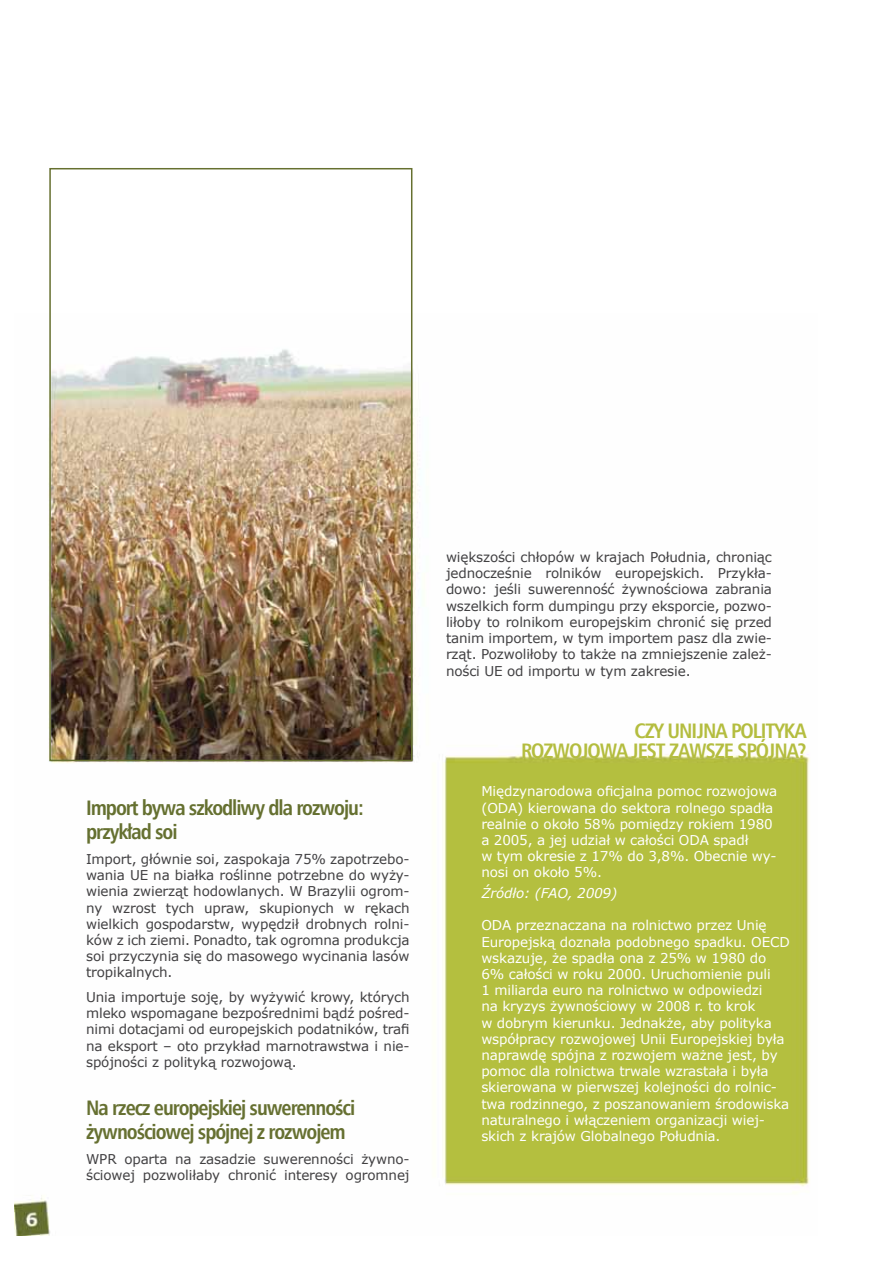
<style>
.page{position:relative;width:893px;height:1263px;background:#fff}
.page>*{position:absolute;margin:0;border:0;box-sizing:border-box;transform-origin:0 0}
.t1{font:700 21px/24px "Humnst 777 Cn EU";letter-spacing:-.05em;color:#667031}
.t2{font:700 21px/19.5px "Humnst 777 Cn EU";letter-spacing:-.05em;color:#b4bd3f;text-align:right}
.t3{font:700 21px/24px "Humnst 777 Cn EU";letter-spacing:-.05em;color:#657030}
.t4{font:13.5px/16.2px "Verdana";letter-spacing:-.01em;color:#414042;text-align:justify}
.t5{font:13.5px/16.2px "Verdana";letter-spacing:-.01em;color:#fff}
.t6{font:italic 13.5px "Verdana";letter-spacing:-.01em;color:#fff}
</style>
<div class="page">
<img style="left:14px;top:314px;width:796px;height:922px">
<div style="left:49px;top:168px;width:363px;height:593px;border:2px solid #667030"></div>
<h1 class="t3" style="left:86px;top:796px;width:279px">Import bywa szkodliwy dla rozwoju: przykład soi</h1>
<p class="t4" style="left:86px;top:850px;width:325px">Import, głównie soi, zaspokaja 75% zapotrzebo&shy;wania UE na białka roślinne potrzebne do wyży&shy;wienia zwierząt hodowlanych. W Brazylii ogrom&shy;ny wzrost tych upraw, skupionych w rękach wielkich gospodarstw, wypędził drobnych rolni&shy;ków z ich ziemi. Ponadto, tak ogromna produkcja soi przyczynia się do masowego wycinania lasów tropikalnych.</p>
<p class="t4" style="left:86px;top:988px;width:325px">Unia importuje soję, by wyżywić krowy, których mleko wspomagane bezpośrednimi bądź pośred&shy;nimi dotacjami od europejskich podatników, trafi na eksport – oto przykład marnotrawstwa i nie&shy;spójności z polityką rozwojową.</p>
<h1 class="t1" style="left:86px;top:1095px;width:271px">Na rzecz europejskiej suwerenności żywnościowej spójnej z rozwojem</h1>
<p class="t4" style="left:86px;top:1150px;width:325px">WPR oparta na zasadzie suwerenności żywno&shy;ściowej pozwoliłaby chronić interesy ogromnej</p>
<p class="t4" style="left:446px;top:549px;width:327px">większości chłopów w krajach Południa, chroniąc jednocześnie rolników europejskich. Przykła&shy;dowo: jeśli suwerenność żywnościowa zabrania wszelkich form dumpingu przy eksporcie, pozwo&shy;liłoby to rolnikom europejskim chronić się przed tanim importem, w tym importem pasz dla zwie&shy;rząt. Pozwoliłoby to także na zmniejszenie zależ&shy;ności UE od importu w tym zakresie.</p>
<h1 class="t2" style="left:521px;top:721px;width:287px">CZY UNIJNA POLITYKA<br>ROZWOJOWA JEST ZAWSZE SPÓJNA?</h1>
<p class="t5" style="left:481px;top:783px;width:297px">Międzynarodowa oficjalna pomoc rozwojowa (ODA) kierowana do sektora rolnego spadła realnie o około 58% pomiędzy rokiem 1980 a 2005, a jej udział w całości ODA spadł<br>w tym okresie z 17% do 3,8%. Obecnie wy&shy;nosi on około 5%.</p>
<p class="t6" style="left:481px;top:884px;width:137px">Źródło: (FAO, 2009)</p>
<p class="t5" style="left:481px;top:917px;width:310px">ODA przeznaczana na rolnictwo przez Unię Europejską doznała podobnego spadku. OECD wskazuje, że spadła ona z 25% w 1980 do 6% całości w roku 2000. Uruchomienie puli<br>1 miliarda euro na rolnictwo w odpowiedzi<br>na kryzys żywnościowy w 2008 r. to krok<br>w dobrym kierunku. Jednakże, aby polityka współpracy rozwojowej Unii Europejskiej była naprawdę spójna z rozwojem ważne jest, by pomoc dla rolnictwa trwale wzrastała i była skierowana w pierwszej kolejności do rolnic&shy;twa rodzinnego, z poszanowaniem środowiska naturalnego i włączeniem organizacji wiej&shy;skich z krajów Globalnego Południa.</p>
</div>
